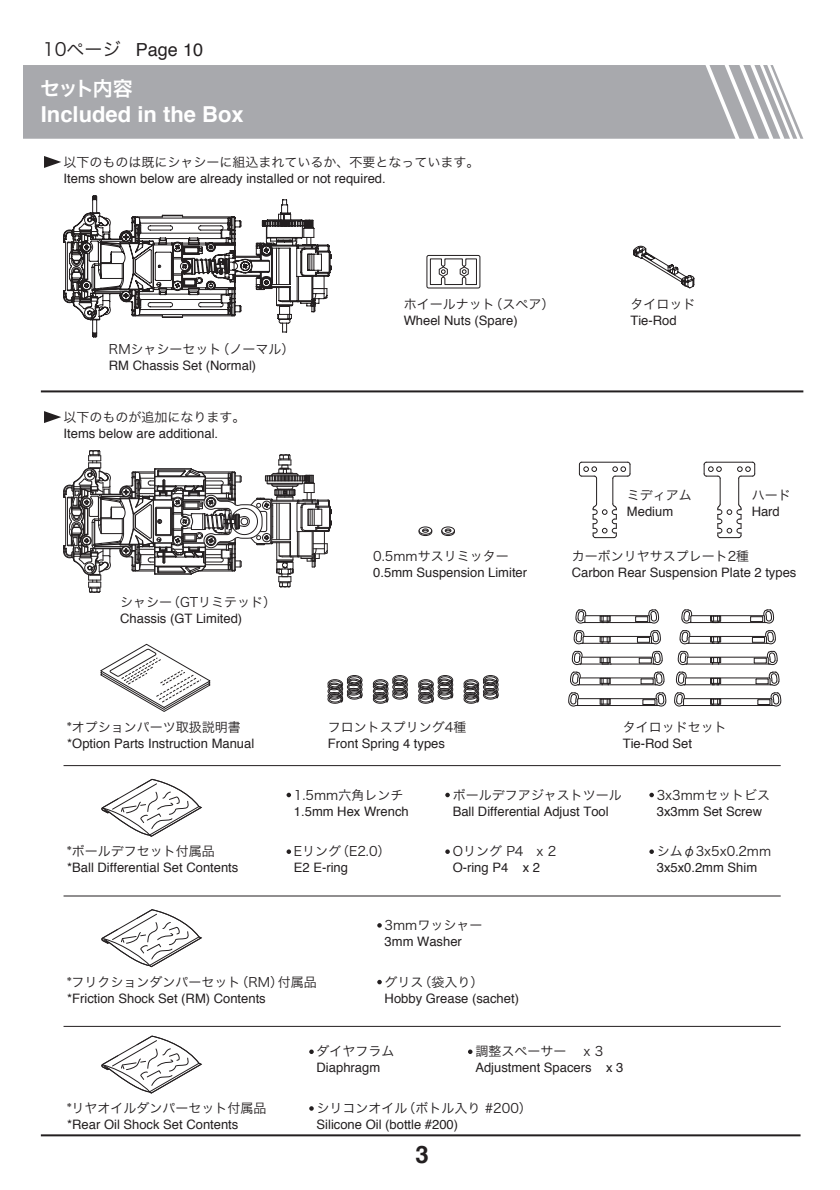
<style>
.page{position:relative;width:840px;height:1190px;background:#fff}
.page>*{position:absolute;margin:0;border:0;box-sizing:border-box;transform-origin:0 0}
.t1{font:700 24px "Helvetica";color:#231f20}
.t2{font:700 22px "Helvetica";color:#fff}
.t3{font:20px "Hira Kaku Pro W6";letter-spacing:-.095em;color:#fff}
.t4{font:18px "Helvetica";color:#231f20}
.t5{font:13px/16px "Helvetica";color:#231f20}
.t6{font:13px/16px "Hira Kaku Pro W3";color:#231f20}
.s1{font-family:"Hira Kaku Pro W3"}
.s2{font-family:"Helvetica"}
</style>
<div class="page">
<svg style="left:426px;top:255px;width:54px;height:33px"></svg>
<svg style="left:419px;top:526px;width:13px;height:10px"></svg>
<svg style="left:441px;top:526px;width:14px;height:10px"></svg>
<svg style="left:100px;top:643px;width:111px;height:69px"></svg>
<svg style="left:101px;top:778px;width:101px;height:59px"></svg>
<svg style="left:101px;top:909px;width:101px;height:59px"></svg>
<svg style="left:101px;top:1035px;width:101px;height:59px"></svg>
<svg style="left:579px;top:462px;width:52px;height:76px"></svg>
<svg style="left:704px;top:462px;width:51px;height:76px"></svg>
<svg style="left:63px;top:450px;width:269px;height:143px"></svg>
<svg style="left:327px;top:675px;width:36px;height:29px"></svg>
<svg style="left:373px;top:675px;width:35px;height:29px"></svg>
<svg style="left:418px;top:675px;width:35px;height:29px"></svg>
<svg style="left:463px;top:675px;width:36px;height:29px"></svg>
<svg style="left:633px;top:246px;width:61px;height:42px"></svg>
<svg style="left:674px;top:692px;width:11px;height:14px"></svg>
<svg style="left:710px;top:699px;width:11px;height:7px"></svg>
<hr style="left:684px;top:698px;width:87px;height:1px;background:#231f20">
<svg style="left:757px;top:692px;width:24px;height:15px"></svg>
<hr style="left:717px;top:705px;width:56px;height:1px;background:#231f20">
<hr style="left:683px;top:705px;width:31px;height:1px;background:#231f20">
<svg style="left:676px;top:672px;width:11px;height:14px"></svg>
<svg style="left:710px;top:679px;width:11px;height:6px"></svg>
<hr style="left:686px;top:678px;width:84px;height:1px;background:#231f20">
<svg style="left:756px;top:672px;width:23px;height:14px"></svg>
<hr style="left:717px;top:684px;width:54px;height:1px;background:#231f20">
<hr style="left:684px;top:684px;width:31px;height:1px;background:#231f20">
<hr style="left:688px;top:657px;width:80px;height:1px;background:#231f20">
<svg style="left:754px;top:651px;width:24px;height:14px"></svg>
<hr style="left:719px;top:664px;width:50px;height:1px;background:#231f20">
<svg style="left:678px;top:651px;width:43px;height:14px"></svg>
<hr style="left:690px;top:636px;width:76px;height:1px;background:#231f20">
<svg style="left:752px;top:630px;width:24px;height:15px"></svg>
<hr style="left:717px;top:643px;width:50px;height:1px;background:#231f20">
<svg style="left:680px;top:630px;width:41px;height:14px"></svg>
<hr style="left:691px;top:615px;width:73px;height:1px;background:#231f20">
<svg style="left:750px;top:609px;width:24px;height:15px"></svg>
<hr style="left:715px;top:622px;width:51px;height:1px;background:#231f20">
<svg style="left:681px;top:609px;width:40px;height:14px"></svg>
<hr style="left:578px;top:698px;width:78px;height:1px;background:#231f20">
<svg style="left:642px;top:692px;width:24px;height:15px"></svg>
<hr style="left:608px;top:705px;width:50px;height:1px;background:#231f20">
<svg style="left:568px;top:692px;width:43px;height:14px"></svg>
<hr style="left:580px;top:678px;width:75px;height:1px;background:#231f20">
<svg style="left:641px;top:672px;width:23px;height:14px"></svg>
<hr style="left:608px;top:684px;width:48px;height:1px;background:#231f20">
<svg style="left:570px;top:672px;width:41px;height:14px"></svg>
<svg style="left:572px;top:651px;width:11px;height:14px"></svg>
<svg style="left:600px;top:658px;width:11px;height:6px"></svg>
<hr style="left:582px;top:657px;width:71px;height:1px;background:#231f20">
<svg style="left:639px;top:651px;width:24px;height:14px"></svg>
<hr style="left:610px;top:664px;width:44px;height:1px;background:#231f20">
<hr style="left:580px;top:664px;width:31px;height:1px;background:#231f20">
<hr style="left:584px;top:636px;width:67px;height:1px;background:#231f20">
<svg style="left:637px;top:630px;width:24px;height:15px"></svg>
<hr style="left:608px;top:643px;width:44px;height:1px;background:#231f20">
<svg style="left:574px;top:630px;width:37px;height:14px"></svg>
<hr style="left:586px;top:615px;width:63px;height:1px;background:#231f20">
<svg style="left:635px;top:609px;width:24px;height:15px"></svg>
<hr style="left:606px;top:622px;width:45px;height:1px;background:#231f20">
<svg style="left:576px;top:609px;width:35px;height:14px"></svg>
<svg style="left:63px;top:195px;width:269px;height:143px"></svg>
<svg style="left:287px;top:793px;width:4px;height:4px"></svg>
<svg style="left:445px;top:793px;width:5px;height:4px"></svg>
<svg style="left:649px;top:793px;width:5px;height:4px"></svg>
<svg style="left:287px;top:849px;width:4px;height:5px"></svg>
<svg style="left:445px;top:849px;width:5px;height:5px"></svg>
<svg style="left:649px;top:849px;width:5px;height:5px"></svg>
<svg style="left:377px;top:923px;width:5px;height:5px"></svg>
<svg style="left:309px;top:1050px;width:5px;height:4px"></svg>
<svg style="left:468px;top:1050px;width:5px;height:4px"></svg>
<svg style="left:309px;top:1106px;width:5px;height:5px"></svg>
<svg style="left:377px;top:980px;width:5px;height:4px"></svg>
<hr style="left:64px;top:765px;width:717px;height:1px;background:#231f20">
<hr style="left:64px;top:896px;width:717px;height:1px;background:#231f20">
<hr style="left:41px;top:390px;width:762px;height:2px;background:#231f20">
<hr style="left:64px;top:1026px;width:717px;height:1px;background:#231f20">
<hr style="left:41px;top:1134px;width:760px;height:2px;background:#231f20">
<svg style="left:44px;top:156px;width:17px;height:12px"></svg>
<svg style="left:44px;top:411px;width:17px;height:12px"></svg>
<div style="left:23px;top:65px;width:686px;height:74px;background:#a8a9ad"></div>
<svg style="left:709px;top:65px;width:94px;height:74px"></svg>
<p class="t4" style="left:43px;top:35px;width:162px"><span class="s1">10ページ</span> Page 10</p>
<p class="t3" style="left:40px;top:71px;width:94px">セット内容</p>
<p class="t2" style="left:41px;top:95px;width:204px">Included in the Box</p>
<p class="t6" style="left:64px;top:153px;width:418px">以下のものは既にシャシーに組込まれているか、不要となっています。</p>
<p class="t5" style="left:64px;top:170px;width:324px">Items shown below are already installed or not required.</p>
<p class="t5" style="left:109px;top:341px;width:187px"><span class="s1">RMシャシーセット（ノーマル）<br></span>RM Chassis Set (Normal)</p>
<p class="t6" style="left:64px;top:408px;width:184px">以下のものが追加になります。</p>
<p class="t5" style="left:64px;top:425px;width:156px">Items below are additional.</p>
<p class="t5" style="left:120px;top:594px;width:158px"><span class="s1">シャシー（GTリミテッド）<br></span>Chassis (GT Limited)</p>
<p class="t6" style="left:67px;top:718px;width:175px">*オプションパーツ取扱説明書</p>
<p class="t5" style="left:67px;top:735px;width:189px">*Option Parts Instruction Manual</p>
<p class="t6" style="left:404px;top:295px;width:152px">ホイールナット（スペア）</p>
<p class="t5" style="left:404px;top:312px;width:116px">Wheel Nuts (Spare)</p>
<p class="t5" style="left:630px;top:296px;width:66px"><span class="s1">タイロッド<br></span>Tie-Rod</p>
<p class="t5" style="left:373px;top:548px;width:155px"><span class="s1">0.5mmサスリミッター<br></span>0.5mm Suspension Limiter</p>
<p class="t5" style="left:627px;top:487px;width:66px"><span class="s1">ミディアム<br></span>Medium</p>
<p class="t5" style="left:752px;top:487px;width:40px"><span class="s1">ハード<br></span>Hard</p>
<p class="t5" style="left:572px;top:548px;width:226px"><span class="s1">カーボンリヤサスプレート2種<br></span>Carbon Rear Suspension Plate 2 types</p>
<p class="t5" style="left:328px;top:719px;width:140px"><span class="s1">フロントスプリング4種<br></span>Front Spring 4 types</p>
<p class="t5" style="left:623px;top:719px;width:105px"><span class="s1">タイロッドセット<br></span>Tie-Rod Set</p>
<p class="t6" style="left:67px;top:842px;width:149px">*ボールデフセット付属品</p>
<p class="t5" style="left:67px;top:859px;width:173px">*Ball Differential Set Contents</p>
<p class="t5" style="left:294px;top:787px;width:116px"><span class="s1">1.5mm六角レンチ<br></span>1.5mm Hex Wrench</p>
<p class="t5" style="left:453px;top:787px;width:170px"><span class="s1">ボールデフアジャストツール<br></span>Ball Differential Adjust Tool</p>
<p class="t5" style="left:657px;top:787px;width:115px"><span class="s1">3x3mmセットビス<br></span>3x3mm Set Screw</p>
<p class="t6" style="left:294px;top:842px;width:98px">Eリング（E2.0）<br><span class="s2">E2 E-ring</span></p>
<p class="t5" style="left:453px;top:843px;width:105px"><span class="s1">Oリング P4 x 2<br></span>O-ring P4 x 2</p>
<p class="t5" style="left:657px;top:843px;width:116px"><span class="s1">シムφ3x5x0.2mm<br></span>3x5x0.2mm Shim</p>
<p class="t5" style="left:385px;top:917px;width:99px"><span class="s1">3mmワッシャー<br></span>3mm Washer</p>
<p class="t6" style="left:67px;top:973px;width:251px">*フリクションダンパーセット（RM）付属品</p>
<p class="t5" style="left:67px;top:990px;width:200px">*Friction Shock Set (RM) Contents</p>
<p class="t5" style="left:385px;top:974px;width:136px"><span class="s1">グリス（袋入り）<br></span>Hobby Grease (sachet)</p>
<p class="t6" style="left:67px;top:1099px;width:201px">*リヤオイルダンパーセット付属品</p>
<p class="t5" style="left:67px;top:1116px;width:173px">*Rear Oil Shock Set Contents</p>
<p class="t5" style="left:317px;top:1043px;width:79px"><span class="s1">ダイヤフラム<br></span>Diaphragm</p>
<p class="t6" style="left:475px;top:1043px;width:92px">調整スペーサー</p>
<p class="t5" style="left:475px;top:1043px;width:150px;text-indent:108px"><span class="s1">x 3<br></span>Adjustment Spacers x 3</p>
<p class="t5" style="left:317px;top:1100px;width:217px"><span class="s1">シリコンオイル（ボトル入り #200）<br></span>Silicone Oil (bottle #200)</p>
<p class="t1" style="left:415px;top:1133px;width:15px">3</p>
</div>
